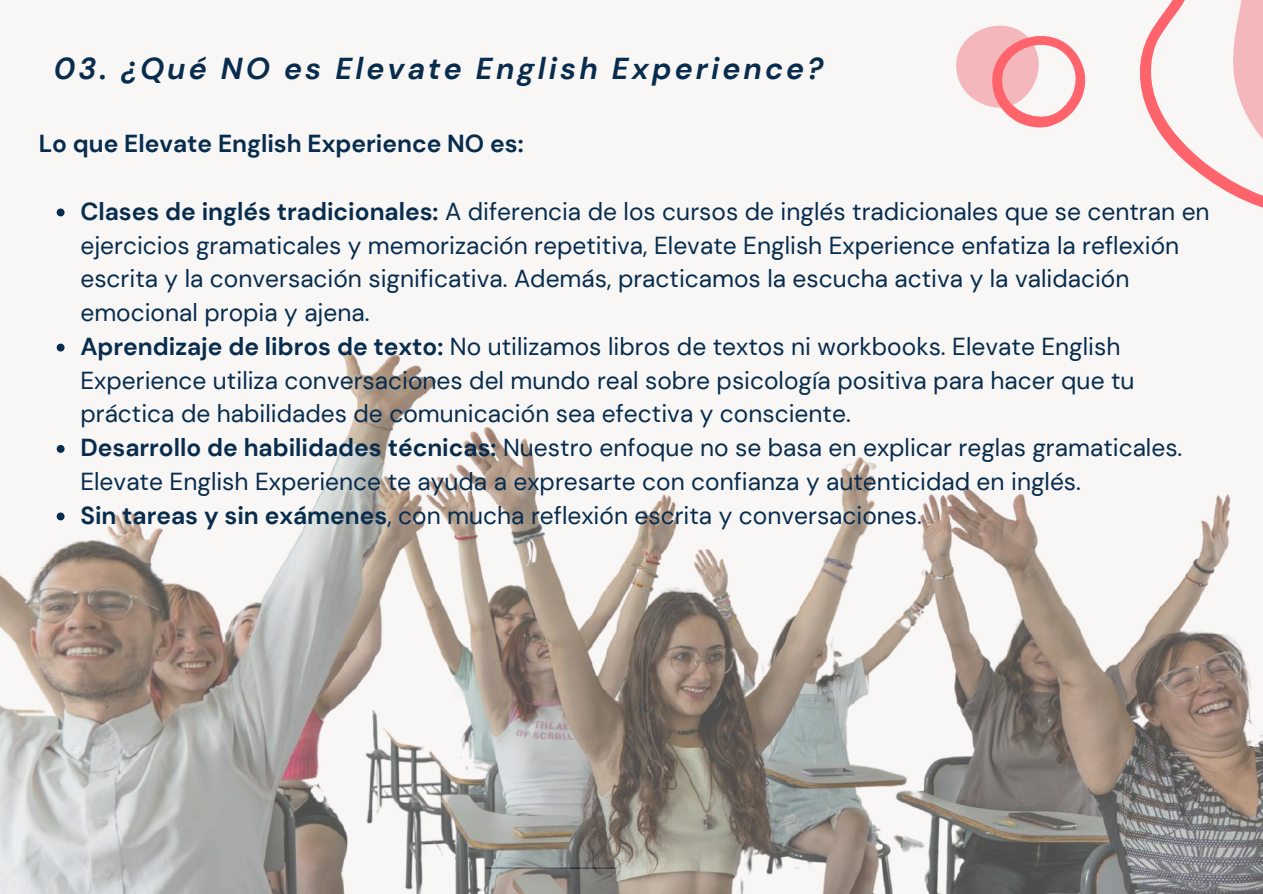
<style>
.page{position:relative;width:1263px;height:894px;background:#fff}
.page>*{position:absolute;margin:0;border:0;box-sizing:border-box;transform-origin:0 0}
.t1{font:italic 700 30.15px "DM Sans";letter-spacing:.105em;color:#082c4e}
.t2{font:24.45px/33.8px "DM Sans";color:#082c4e}
.t3{font:700 24.45px "DM Sans";color:#082c4e}
.s1{font-weight:700}
</style>
<div class="page">
<div style="left:0;top:0;width:1263px;height:893px;background:#f8f7f5"></div>
<svg style="left:956px;top:0;width:307px;height:208px"></svg>
<img style="left:0;top:347px;width:1263px;height:546px">
<svg style="left:57px;top:208px;width:8px;height:8px"></svg>
<svg style="left:57px;top:343px;width:8px;height:8px"></svg>
<svg style="left:57px;top:445px;width:8px;height:7px"></svg>
<svg style="left:57px;top:512px;width:8px;height:8px"></svg>
<p class="t1" style="left:54px;top:49px;width:771px">03. ¿Qué NO es Elevate English Experience?</p>
<p class="t3" style="left:39px;top:128px;width:486px">Lo que Elevate English Experience NO es:</p>
<p class="t2" style="left:80px;top:194px;width:1131px"><span class="s1">Clases de inglés tradicionales:</span> A diferencia de los cursos de inglés tradicionales que se centran en ejercicios gramaticales y memorización repetitiva, Elevate English Experience enfatiza la reflexión escrita y la conversación significativa. Además, practicamos la escucha activa y la validación emocional propia y ajena.<br><span class="s1">Aprendizaje de libros de texto:</span> No utilizamos libros de textos ni workbooks. Elevate English Experience utiliza conversaciones del mundo real sobre psicología positiva para hacer que tu práctica de habilidades de comunicación sea efectiva y consciente.<br><span class="s1">Desarrollo de habilidades técnicas:</span> Nuestro enfoque no se basa en explicar reglas gramaticales.<br>Elevate English Experience te ayuda a expresarte con confianza y autenticidad en inglés.<br><span class="s1">Sin tareas y sin exámenes</span>, con mucha reflexión escrita y conversaciones.</p>
</div>
